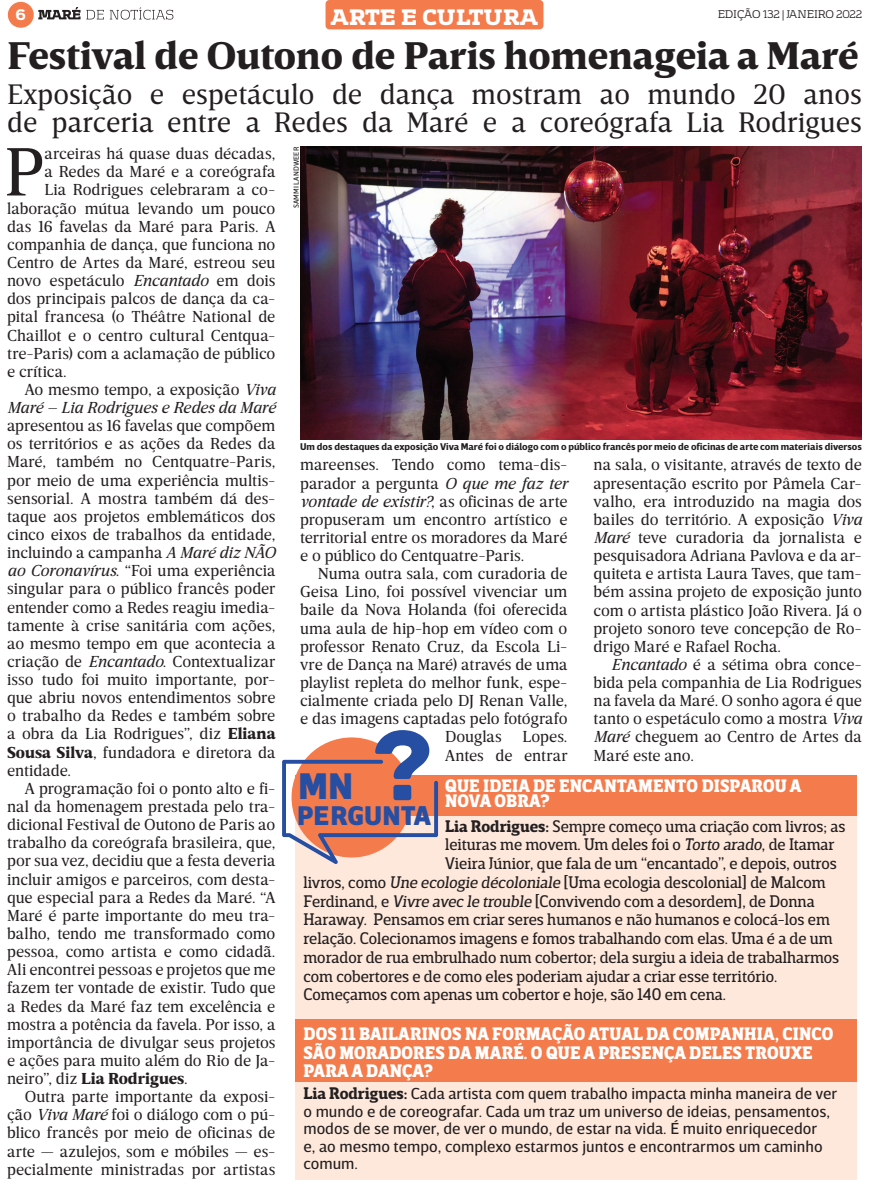
<style>
.page{position:relative;width:869px;height:1188px;background:#fff}
.page>*{position:absolute;margin:0;border:0;box-sizing:border-box;transform-origin:0 0}
.t1{font:69.5px "Breve News";color:#231f20}
.t2{font:900 39.38px "Breve Text";color:#231f20}
.t3{font:900 37.75px "Breve Sans Text";color:#264ea2}
.t4{font:28.75px/27.5px "Breve Text";color:#231f20}
.t5{font:900 27.5px "Breve Sans Text";color:#264ea2}
.t6{font:900 20.25px "Vezus Serif W01";color:#fff}
.t7{font:900 17.5px/18.8px "Breve Slab Title";letter-spacing:.01em;color:#fff}
.t8{font:16.25px/18.1px "Breve News";color:#231f20;text-align:justify}
.t9{font:16.25px "Breve Slab Title";color:#231f20}
.t10{font:16.25px/17.5px "Breve Sans Text";color:#231f20}
.t11{font:italic 16.25px "Breve News";letter-spacing:-.005em;color:#231f20}
.t12{font:900 13.75px "Vezus Serif W01";color:#fff}
.t13{font:700 10px "Breve Sans Text";color:#231f20}
.t14{font:10px "Vezus Serif W01";color:#231f20}
.t15{font:7.5px "Breve Sans Text";letter-spacing:.01em;color:#231f20}
.s1{font-style:italic}
.s2{font-weight:900}
.s3{font-weight:700}
.s4{font-family:"Breve Slab Title";font-weight:700}
</style>
<div class="page">
<div style="left:295px;top:785px;width:561px;height:393px;background:#fee8db"></div>
<div style="left:295px;top:774px;width:561px;height:41px;background:#f47b4b"></div>
<div style="left:295px;top:1019px;width:561px;height:62px;background:#f47b4b"></div>
<div style="left:325px;top:0;width:218px;height:29px;background:#f47b4b;border-radius:4px"></div>
<img style="left:300px;top:147px;width:561px;height:292px">
<svg style="left:282px;top:730px;width:156px;height:133px"></svg>
<svg style="left:38px;top:7px;width:42px;height:12px"></svg>
<svg style="left:86px;top:10px;width:18px;height:9px"></svg>
<svg style="left:110px;top:7px;width:63px;height:13px"></svg>
<div style="left:8px;top:2px;width:26px;height:26px;background:#f47b4b;border-radius:50%"></div>
<p class="t12" style="left:16px;top:5px;width:12px">6</p>
<p class="t14" style="left:717px;top:8px;width:146px">EDIÇÃO 132 | JANEIRO 2022</p>
<p class="t6" style="left:331px;top:3px;width:208px">ARTE E CULTURA</p>
<h2 class="t2" style="left:7px;top:33px;width:852px">Festival de Outono de Paris homenageia a Maré</h2>
<h3 class="t4" style="left:7px;top:81px;width:855px">Exposição e espetáculo de dança mostram ao mundo 20 anos de parceria entre a Redes da Maré e a coreógrafa Lia Rodrigues</h3>
<h1 class="t1" style="left:4px;top:133px;width:42px">P</h1>
<p class="t8" style="left:44px;top:145px;width:232px">arceiras há quase duas décadas,</p>
<p class="t8" style="left:44px;top:163px;width:232px">a Redes da Maré e a coreógrafa</p>
<p class="t8" style="left:44px;top:181px;width:232px">Lia Rodrigues celebraram a co-</p>
<p class="t8" style="left:7px;top:199px;width:270px">laboração mútua levando um pouco</p>
<p class="t8" style="left:7px;top:217px;width:270px">das 16 favelas da Maré para Paris. A</p>
<p class="t8" style="left:7px;top:235px;width:270px">companhia de dança, que funciona no</p>
<p class="t8" style="left:7px;top:253px;width:270px">Centro de Artes da Maré, estreou seu</p>
<p class="t8" style="left:7px;top:272px;width:270px">novo espetáculo <span class="s1">Encantado</span> em dois</p>
<p class="t8" style="left:7px;top:290px;width:270px">dos principais palcos de dança da ca-</p>
<p class="t8" style="left:7px;top:308px;width:270px">pital francesa (o Théâtre National de</p>
<p class="t8" style="left:7px;top:326px;width:270px">Chaillot e o centro cultural Centqua-</p>
<p class="t8" style="left:7px;top:344px;width:270px">tre-Paris) com a aclamação de público</p>
<p class="t8" style="left:7px;top:362px;width:61px">e crítica.</p>
<p class="t8" style="left:25px;top:380px;width:252px">Ao mesmo tempo, a exposição <span class="s1">Viva</span></p>
<p class="t11" style="left:7px;top:398px;width:270px">Maré – Lia Rodrigues e Redes da Maré</p>
<p class="t8" style="left:7px;top:417px;width:270px">apresentou as 16 favelas que compõem os territórios e as ações da Redes da Maré, também no Centquatre-Paris, por meio de uma experiência multis&shy;sensorial. A mostra também dá des&shy;taque aos projetos emblemáticos dos cinco eixos de trabalhos da entidade, incluindo a campanha <span class="s1">A Maré diz NÃO ao Coronavírus</span>. “Foi uma experiência singular para o público francês poder entender como a Redes reagiu imedia&shy;tamente à crise sanitária com ações, ao mesmo tempo em que acontecia a criação de <span class="s1">Encantado</span>. Contextualizar isso tudo foi muito importante, por&shy;que abriu novos entendimentos sobre o trabalho da Redes e também sobre a obra da Lia Rodrigues”, diz <span class="s2">Eliana Sousa Silva</span>, fundadora e diretora da entidade.</p>
<p class="t8" style="left:7px;top:779px;width:270px;text-indent:18px">A programação foi o ponto alto e fi&shy;nal da homenagem prestada pelo tra&shy;dicional Festival de Outono de Paris ao trabalho da coreógrafa brasileira, que, por sua vez, decidiu que a festa deveria incluir amigos e parceiros, com desta&shy;que especial para a Redes da Maré. “A Maré é parte importante do meu tra&shy;balho, tendo me transformado como pessoa, como artista e como cidadã.<br>Ali encontrei pessoas e projetos que me fazem ter vontade de existir. Tudo que a Redes da Maré faz tem excelência e mostra a potência da favela. Por isso, a importância de divulgar seus projetos e ações para muito além do Rio de Ja&shy;neiro”, diz <span class="s2">Lia Rodrigues</span>.</p>
<p class="t8" style="left:7px;top:1087px;width:270px;text-indent:18px">Outra parte importante da exposi&shy;ção <span class="s1">Viva Maré</span> foi o diálogo com o pú&shy;blico francês por meio de oficinas de arte — azulejos, som e móbiles — es&shy;pecialmente ministradas por artistas</p>
<p class="t15" style="left:292px;top:208px;width:63px;rotate:-90deg">SAMMI LANDWEER</p>
<p class="t13" style="left:300px;top:441px;width:563px">Um dos destaques da exposição Viva Maré foi o diálogo com o público francês por meio de oficinas de arte com materiais diversos</p>
<p class="t8" style="left:300px;top:456px;width:269px">mareenses. Tendo como tema-dis&shy;parador a pergunta <span class="s1">O que me faz ter vontade de existir?</span>, as oficinas de arte propuseram um encontro artístico e territorial entre os moradores da Maré e o público do Centquatre-Paris.</p>
<p class="t8" style="left:317px;top:564px;width:251px">Numa outra sala, com curadoria de</p>
<p class="t8" style="left:300px;top:583px;width:269px">Geisa Lino, foi possível vivenciar um</p>
<p class="t8" style="left:300px;top:601px;width:269px">baile da Nova Holanda (foi oferecida</p>
<p class="t8" style="left:300px;top:619px;width:269px">uma aula de hip-hop em vídeo com o</p>
<p class="t8" style="left:300px;top:637px;width:269px">professor Renato Cruz, da Escola Li-</p>
<p class="t8" style="left:300px;top:655px;width:269px">vre de Dança na Maré) através de uma</p>
<p class="t8" style="left:300px;top:673px;width:269px">playlist repleta do melhor funk, espe-</p>
<p class="t8" style="left:300px;top:691px;width:269px">cialmente criada pelo DJ Renan Valle,</p>
<p class="t8" style="left:300px;top:709px;width:269px">e das imagens captadas pelo fotógrafo</p>
<p class="t8" style="left:445px;top:727px;width:58px">Douglas</p>
<p class="t8" style="left:445px;top:727px;width:124px;text-align:right">Lopes.<br>Antes de entrar</p>
<p class="t8" style="left:593px;top:456px;width:270px">na sala, o visitante, através de texto de apresentação escrito por Pâmela Car&shy;valho, era introduzido na magia dos bailes do território. A exposição <span class="s1">Viva Maré</span> teve curadoria da jornalista e pesquisadora Adriana Pavlova e da ar&shy;quiteta e artista Laura Taves, que tam&shy;bém assina projeto de exposição junto com o artista plástico João Rivera. Já o projeto sonoro teve concepção de Ro&shy;drigo Maré e Rafael Rocha.</p>
<p class="t8" style="left:593px;top:655px;width:270px;text-indent:18px"><span class="s1">Encantado</span> é a sétima obra conce&shy;bida pela companhia de Lia Rodrigues na favela da Maré. O sonho agora é que tanto o espetáculo como a mostra <span class="s1">Viva Maré</span> cheguem ao Centro de Artes da Maré este ano.</p>
<h3 class="t3" style="left:298px;top:763px;width:57px">MN</h3>
<h3 class="t5" style="left:297px;top:799px;width:135px">PERGUNTA</h3>
<p class="t7" style="left:445px;top:778px;width:358px;line-height:15px">QUE IDEIA DE ENCANTAMENTO DISPAROU A<br>NOVA OBRA?</p>
<p class="t9" style="left:445px;top:816px;width:401px"><span class="s3">Lia Rodrigues:</span> Sempre começo uma criação com livros; as</p>
<p class="t9" style="left:445px;top:834px;width:391px">leituras me movem. Um deles foi o Torto arado, de Itamar</p>
<p class="t9" style="left:445px;top:853px;width:393px">Vieira Júnior, que fala de um “encantado”, e depois, outros</p>
<p class="t9" style="left:303px;top:872px;width:523px">livros, como Une ecologie décoloniale [Uma ecologia descolonial] de Malcom</p>
<p class="t9" style="left:303px;top:891px;width:512px">Ferdinand, e Vivre avec le trouble [Convivendo com a desordem], de Donna</p>
<p class="t9" style="left:303px;top:909px;width:527px">Haraway. Pensamos em criar seres humanos e não humanos e colocá-los em</p>
<p class="t9" style="left:303px;top:928px;width:530px">relação. Colecionamos imagens e fomos trabalhando com elas. Uma é a de um</p>
<p class="t9" style="left:303px;top:947px;width:537px">morador de rua embrulhado num cobertor; dela surgiu a ideia de trabalharmos</p>
<p class="t9" style="left:303px;top:966px;width:475px">com cobertores e de como eles poderiam ajudar a criar esse território.</p>
<p class="t9" style="left:303px;top:984px;width:424px">Começamos com apenas um cobertor e hoje, são 140 em cena.</p>
<p class="t7" style="left:303px;top:1024px;width:531px">DOS 11 BAILARINOS NA FORMAÇÃO ATUAL DA COMPANHIA, CINCO<br>SÃO MORADORES DA MARÉ. O QUE A PRESENÇA DELES TROUXE<br>PARA A DANÇA?</p>
<p class="t10" style="left:303px;top:1084px;width:535px"><span class="s4">Lia Rodrigues:</span> Cada artista com quem trabalho impacta minha maneira de ver o mundo e de coreografar. Cada um traz um universo de ideias, pensamentos, modos de se mover, de ver o mundo, de estar na vida. É muito enriquecedor<br>e, ao mesmo tempo, complexo estarmos juntos e encontrarmos um caminho comum.</p>
</div>
